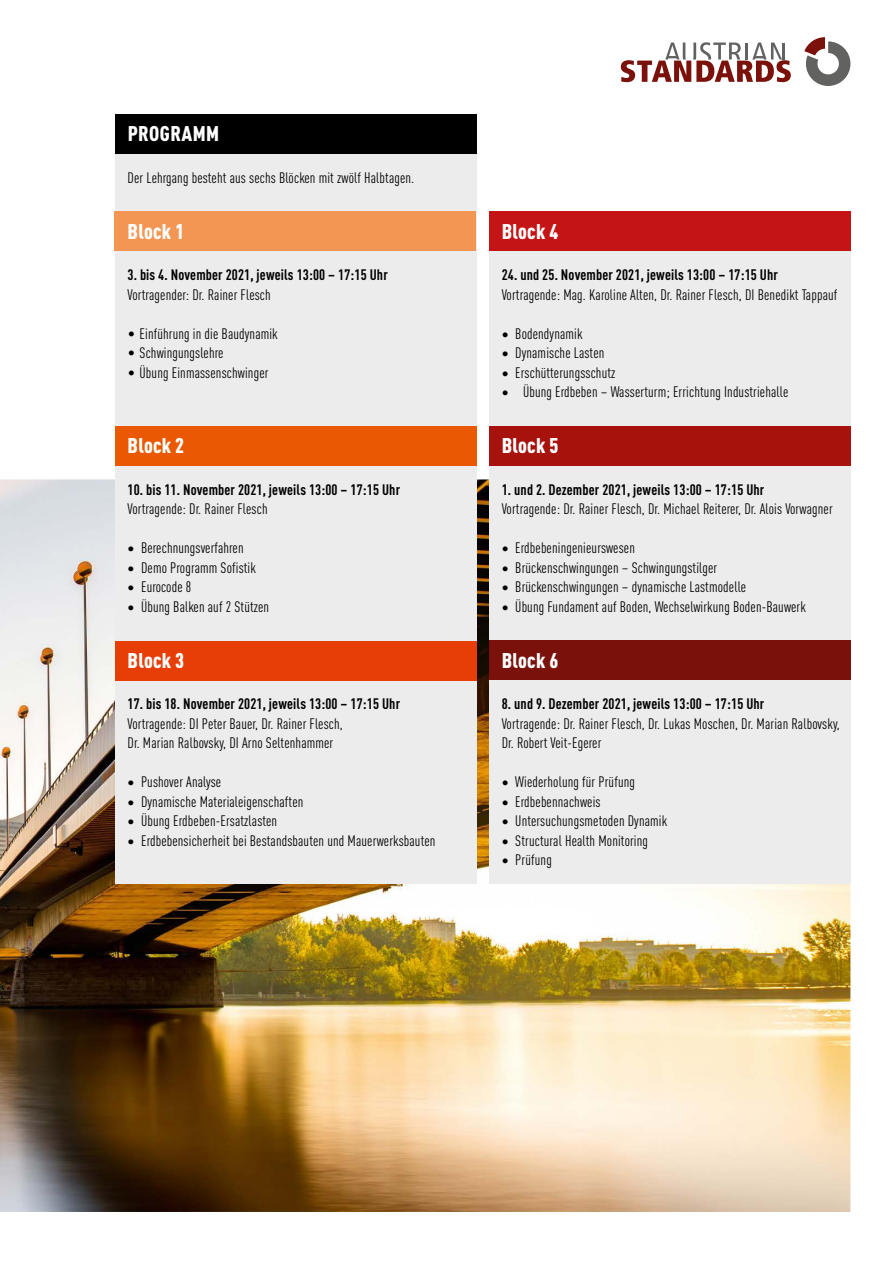
<style>
.page{position:relative;width:893px;height:1263px;background:#fff}
.page>*{position:absolute;margin:0;border:0;box-sizing:border-box;transform-origin:0 0}
.t1{font:900 condensed 21px "DINOT";letter-spacing:.01em;color:#fff}
.Copy_A4_Datenblatt{font:condensed 15px/19.5px "DINOT";letter-spacing:.01em;color:#000}
.t2{font:700 condensed 15px "DINOT";letter-spacing:.01em;color:#000}
.s1{font-stretch:normal}
</style>
<div class="page">
<img style="left:0;top:479px;width:850px;height:733px">
<div style="left:489px;top:212px;width:361px;height:672px;background:#ececec"></div>
<div style="left:115px;top:115px;width:361px;height:769px;background:#ececec"></div>
<div style="left:115px;top:115px;width:361px;height:39px;background:#000"></div>
<svg style="left:621px;top:42px;width:170px;height:40px"></svg>
<hr style="left:782px;top:43px;width:3px;height:17px;background:#626261">
<svg style="left:804px;top:37px;width:46px;height:49px"></svg>
<div style="left:114px;top:212px;width:362px;height:39px;background:#f39553"></div>
<div style="left:115px;top:427px;width:361px;height:39px;background:#ea5901"></div>
<div style="left:115px;top:641px;width:361px;height:39px;background:#e73e07"></div>
<div style="left:489px;top:212px;width:361px;height:39px;background:#c51415"></div>
<div style="left:489px;top:426px;width:361px;height:39px;background:#a7120d"></div>
<div style="left:489px;top:641px;width:361px;height:39px;background:#7a120b"></div>
<p class="t1" style="left:128px;top:118px;width:93px">PROGRAMM</p>
<p class="Copy_A4_Datenblatt" style="left:128px;top:167px;width:288px">Der Lehrgang besteht aus sechs Blöcken mit zwölf Halbtagen.</p>
<p class="t1" style="left:128px;top:215px;width:58px">Block 1</p>
<p class="t2" style="left:128px;top:264px;width:262px">3. bis 4. November 2021, jeweils 13:00 – 17:15 Uhr</p>
<p class="Copy_A4_Datenblatt" style="left:128px;top:284px;width:145px">Vortragender: Dr. Rainer Flesch</p>
<p class="Copy_A4_Datenblatt" style="left:128px;top:323px;width:152px"><span class="s1">•</span> Einführung in die Baudynamik</p>
<p class="Copy_A4_Datenblatt" style="left:128px;top:342px;width:97px"><span class="s1">•</span> Schwingungslehre</p>
<p class="Copy_A4_Datenblatt" style="left:128px;top:362px;width:142px"><span class="s1">•</span> Übung Einmassenschwinger</p>
<p class="t1" style="left:128px;top:430px;width:58px">Block 2</p>
<p class="t2" style="left:128px;top:478px;width:274px">10. bis 11. November 2021, jeweils 13:00 – 17:15 Uhr</p>
<p class="Copy_A4_Datenblatt" style="left:128px;top:498px;width:142px">Vortragende: Dr. Rainer Flesch</p>
<p class="Copy_A4_Datenblatt" style="left:128px;top:537px;width:118px">• Berechnungsverfahren</p>
<p class="Copy_A4_Datenblatt" style="left:128px;top:557px;width:130px">• Demo Programm Sofistik</p>
<p class="Copy_A4_Datenblatt" style="left:128px;top:576px;width:65px">• Eurocode 8</p>
<p class="Copy_A4_Datenblatt" style="left:128px;top:596px;width:143px">• Übung Balken auf 2 Stützen</p>
<p class="t1" style="left:128px;top:644px;width:58px">Block 3</p>
<p class="t2" style="left:128px;top:693px;width:274px">17. bis 18. November 2021, jeweils 13:00 – 17:15 Uhr</p>
<p class="Copy_A4_Datenblatt" style="left:128px;top:713px;width:217px">Vortragende: DI Peter Bauer, Dr. Rainer Flesch,</p>
<p class="Copy_A4_Datenblatt" style="left:128px;top:732px;width:207px">Dr. Marian Ralbovsky, DI Arno Seltenhammer</p>
<p class="Copy_A4_Datenblatt" style="left:128px;top:771px;width:95px">• Pushover Analyse</p>
<p class="Copy_A4_Datenblatt" style="left:128px;top:791px;width:177px">• Dynamische Materialeigenschaften</p>
<p class="Copy_A4_Datenblatt" style="left:128px;top:810px;width:151px">• Übung Erdbeben-Ersatzlasten</p>
<p class="Copy_A4_Datenblatt" style="left:128px;top:830px;width:309px">• Erdbebensicherheit bei Bestandsbauten und Mauerwerksbauten</p>
<p class="t1" style="left:502px;top:215px;width:58px">Block 4</p>
<p class="t2" style="left:502px;top:264px;width:278px">24. und 25. November 2021, jeweils 13:00 – 17:15 Uhr</p>
<p class="Copy_A4_Datenblatt" style="left:502px;top:284px;width:337px">Vortragende: Mag. Karoline Alten, Dr. Rainer Flesch, DI Benedikt Tappauf</p>
<p class="Copy_A4_Datenblatt" style="left:502px;top:323px;width:82px">• Bodendynamik</p>
<p class="Copy_A4_Datenblatt" style="left:502px;top:342px;width:104px">• Dynamische Lasten</p>
<p class="Copy_A4_Datenblatt" style="left:502px;top:362px;width:115px">• Erschütterungsschutz</p>
<p class="Copy_A4_Datenblatt" style="left:502px;top:381px;width:288px">• Übung Erdbeben – Wasserturm; Errichtung Industriehalle</p>
<p class="t1" style="left:502px;top:430px;width:58px">Block 5</p>
<p class="t2" style="left:502px;top:478px;width:264px">1. und 2. Dezember 2021, jeweils 13:00 – 17:15 Uhr</p>
<p class="Copy_A4_Datenblatt" style="left:502px;top:498px;width:332px">Vortragende: Dr. Rainer Flesch, Dr. Michael Reiterer, Dr. Alois Vorwagner</p>
<p class="Copy_A4_Datenblatt" style="left:502px;top:537px;width:135px">• Erdbebeningenieurswesen</p>
<p class="Copy_A4_Datenblatt" style="left:502px;top:557px;width:217px">• Brückenschwingungen – Schwingungstilger</p>
<p class="Copy_A4_Datenblatt" style="left:502px;top:576px;width:246px">• Brückenschwingungen – dynamische Lastmodelle</p>
<p class="Copy_A4_Datenblatt" style="left:502px;top:596px;width:306px">• Übung Fundament auf Boden, Wechselwirkung Boden-Bauwerk</p>
<p class="t1" style="left:502px;top:644px;width:58px">Block 6</p>
<p class="t2" style="left:502px;top:693px;width:264px">8. und 9. Dezember 2021, jeweils 13:00 – 17:15 Uhr</p>
<p class="Copy_A4_Datenblatt" style="left:502px;top:713px;width:339px">Vortragende: Dr. Rainer Flesch, Dr. Lukas Moschen, Dr. Marian Ralbovsky,<br>Dr. Robert Veit-Egerer</p>
<p class="Copy_A4_Datenblatt" style="left:502px;top:771px;width:135px">• Wiederholung für Prüfung</p>
<p class="Copy_A4_Datenblatt" style="left:502px;top:791px;width:100px">• Erdbebennachweis</p>
<p class="Copy_A4_Datenblatt" style="left:502px;top:810px;width:167px">• Untersuchungsmetoden Dynamik</p>
<p class="Copy_A4_Datenblatt" style="left:502px;top:830px;width:148px">• Structural Health Monitoring</p>
<p class="Copy_A4_Datenblatt" style="left:502px;top:849px;width:52px">• Prüfung</p>
</div>
